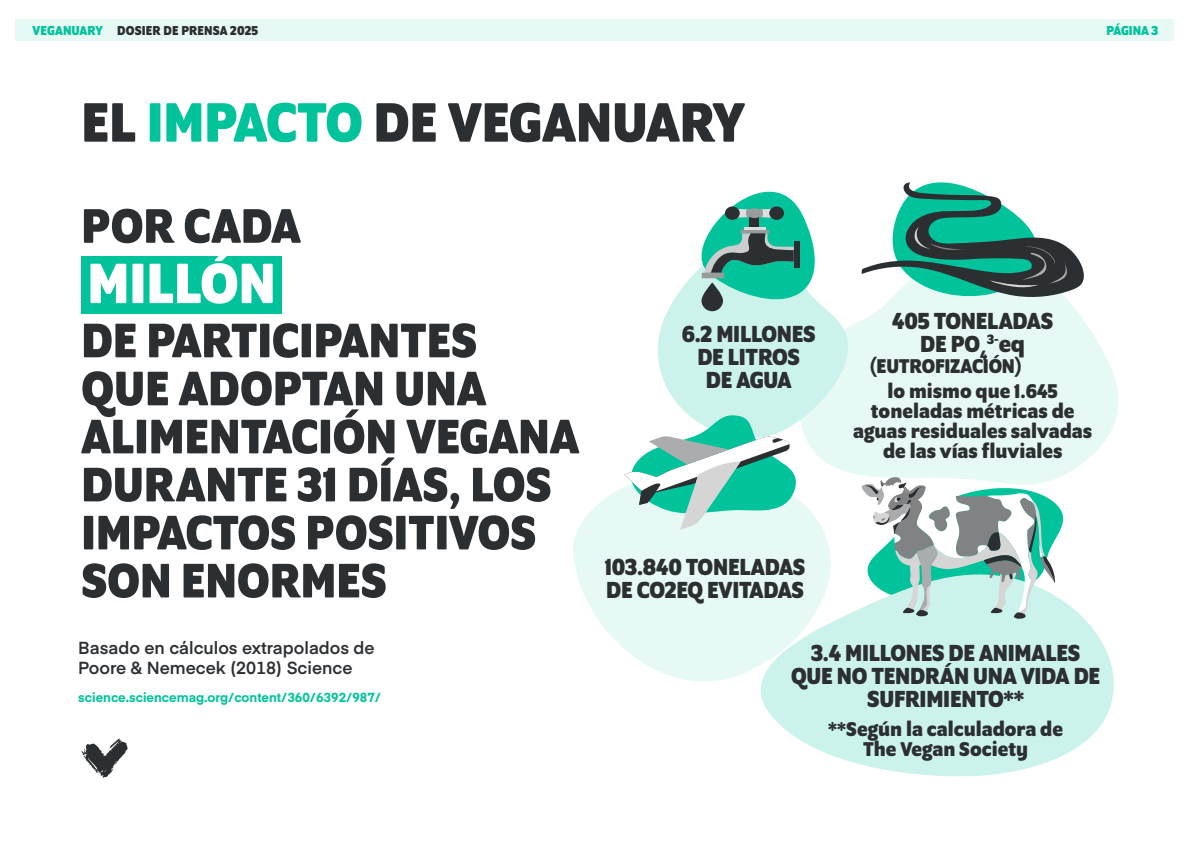
<style>
.page{position:relative;width:1191px;height:842px;background:#fff}
.page>*{position:absolute;margin:0;border:0;box-sizing:border-box;transform-origin:0 0}
.t1{font:700 61.5px "Program OT";color:#fff}
.t2{font:700 60px "Program OT";color:#2c2f32}
.t3{font:700 52.4px/48px "Program OT";color:#2c2f32}
.t4{font:700 25.1px/23px "Program OT";letter-spacing:-.01em;color:#2c2f32;text-align:center}
.t5{font:700 21.5px/20px "Program OT";color:#2c2f32;text-align:center}
.t6{font:600 17.2px/20.1px "Eina 01";color:#2c2f32}
.t7{font:700 14.7px "Program OT";color:#2c2f32}
.t8{font:700 14px "Program OT";letter-spacing:.01em;color:#2c2f32}
.t9{font:700 14px "Program OT";letter-spacing:-.005em;color:#00c39b}
.t10{font:700 12.9px "Eina 01";color:#00c39b}
.s1{color:#00c39b}
.s2{font-size:25.1px}
</style>
<div class="page">
<div style="left:16px;top:19px;width:1158px;height:22px;background:#e6f9f5"></div>
<div style="left:81px;top:256px;width:201px;height:57px;background:#00c39b"></div>
<svg style="left:849px;top:301px;width:270px;height:176px;background:#e8f9f5"></svg>
<svg style="left:765px;top:608px;width:349px;height:169px;fill:#ccf3eb"></svg>
<svg style="left:573px;top:491px;width:274px;height:215px;fill:#e6f9f5"></svg>
<svg style="left:861px;top:182px;width:223px;height:119px"></svg>
<svg style="left:861px;top:477px;width:213px;height:142px"></svg>
<svg style="left:616px;top:191px;width:233px;height:339px"></svg>
<svg style="left:81px;top:738px;width:47px;height:40px"></svg>
<p class="t8" style="left:33px;top:22px;width:227px"><span class="s1">VEGANUARY</span> DOSIER DE PRENSA 2025</p>
<p class="t9" style="left:1106px;top:22px;width:53px">PÁGINA 3</p>
<h2 class="t2" style="left:81px;top:88px;width:665px">EL <span class="s1">IMPACTO</span> DE VEGANUARY</h2>
<h3 class="t3" style="left:81px;top:201px;width:221px">POR CADA</h3>
<h1 class="t1" style="left:87px;top:248px;width:190px">MILLÓN</h1>
<h3 class="t3" style="left:81px;top:316px;width:499px">DE PARTICIPANTES<br>QUE ADOPTAN UNA<br>ALIMENTACIÓN VEGANA<br>DURANTE 31 DÍAS, LOS<br>IMPACTOS POSITIVOS<br>SON ENORMES</h3>
<p class="t4" style="left:681px;top:322px;width:136px">6.2 MILLONES<br>DE LITROS<br>DE AGUA</p>
<p class="t4" style="left:605px;top:555px;width:202px;text-align:left">103.840 TONELADAS<br>DE CO2EQ EVITADAS</p>
<p class="t4" style="left:920px;top:309px;width:134px;text-align:left;text-indent:-28px">405 TONELADAS<br>DE PO<sub>4</sub></p>
<p class="t7" style="left:987px;top:330px;width:39px">3-<span class="s2">eq</span></p>
<p class="t5" style="left:887px;top:353px;width:172px;line-height:25.3px;text-align:left;text-indent:-18px">(EUTROFIZACIÓN)<br>lo mismo que 1.645</p>
<p class="t5" style="left:853px;top:401px;width:241px">toneladas métricas de aguas residuales salvadas de las vías fluviales</p>
<p class="t6" style="left:78px;top:637px;width:298px">Basado en cálculos extrapolados de<br>Poore &amp; Nemecek (2018) Science</p>
<p class="t10" style="left:78px;top:687px;width:304px">science.sciencemag.org/content/360/6392/987/</p>
<p class="t4" style="left:791px;top:641px;width:311px">3.4 MILLONES DE ANIMALES<br>QUE NO TENDRÁN UNA VIDA DE<br>SUFRIMIENTO**</p>
<p class="t5" style="left:828px;top:718px;width:236px">**Según la calculadora de<br>The Vegan Society</p>
</div>
